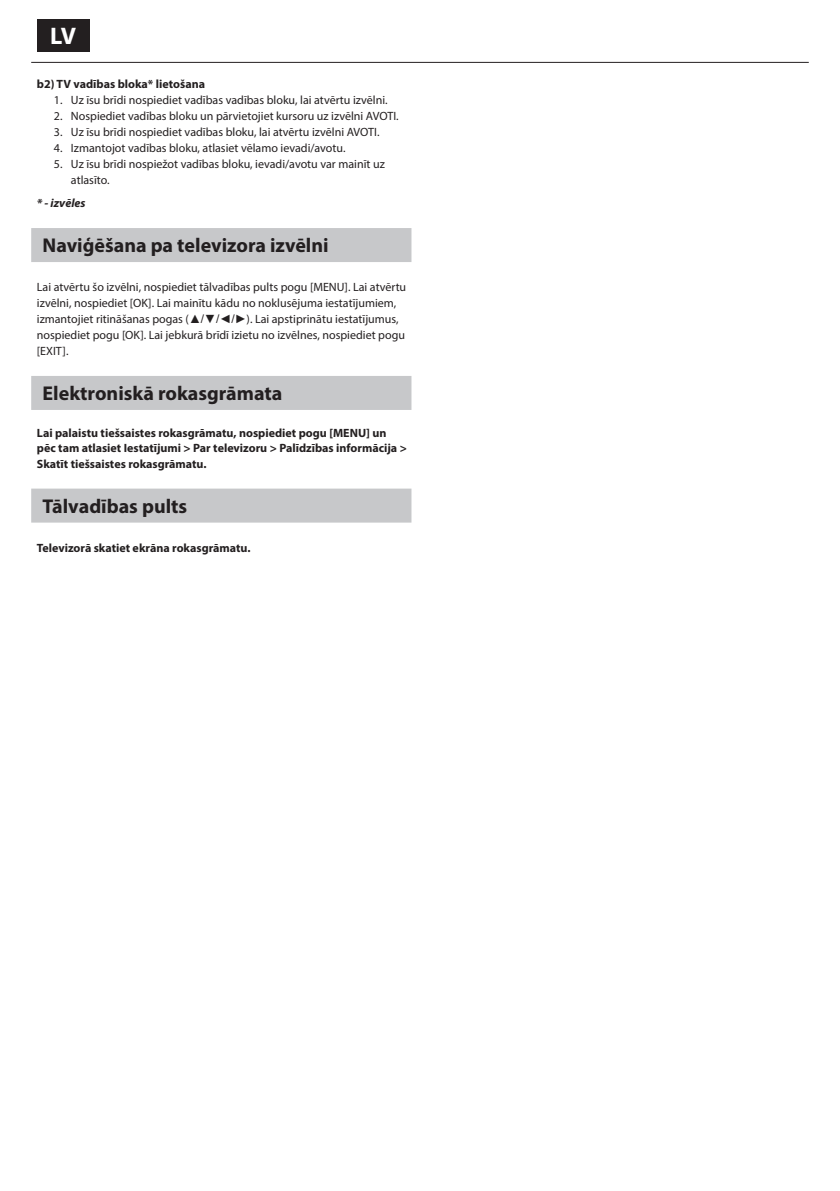
<style>
.page{position:relative;width:840px;height:1191px;background:#fff}
.page>*{position:absolute;margin:0;border:0;box-sizing:border-box;transform-origin:0 0}
.t1{font:700 24px "Myriad Pro";color:#fff}
.t2{font:700 20px "Myriad Pro";color:#231f20}
.t3{font:12px/16px "Myriad Pro";color:#231f20}
.t4{font:700 12px/14.4px "Myriad Pro";color:#231f20}
.t5{font:italic 700 12px "Myriad Pro";color:#231f20}
.s1{font-family:"Arial"}
</style>
<div class="page">
<div style="left:37px;top:19px;width:52px;height:32px;background:#231f20"></div>
<div style="left:31px;top:228px;width:380px;height:34px;background:#c7c8ca"></div>
<div style="left:31px;top:376px;width:380px;height:34px;background:#c7c8ca"></div>
<div style="left:31px;top:488px;width:380px;height:34px;background:#c7c8ca"></div>
<hr style="left:31px;top:62px;width:777px;height:1px;background:#231f20">
<h1 class="t1" style="left:50px;top:23px;width:27px">LV</h1>
<p class="t4" style="left:37px;top:77px;width:170px">b2) TV vadības bloka* lietošana</p>
<p class="t3" style="left:54px;top:92px;width:335px">1. Uz īsu brīdi nospiediet vadības vadības bloku, lai atvērtu izvēlni.</p>
<p class="t3" style="left:54px;top:108px;width:346px">2. Nospiediet vadības bloku un pārvietojiet kursoru uz izvēlni AVOTI.</p>
<p class="t3" style="left:54px;top:124px;width:327px">3. Uz īsu brīdi nospiediet vadības bloku, lai atvērtu izvēlni AVOTI.</p>
<p class="t3" style="left:54px;top:140px;width:293px">4. Izmantojot vadības bloku, atlasiet vēlamo ievadi/avotu.</p>
<p class="t3" style="left:71px;top:156px;width:315px;text-indent:-17px">5. Uz īsu brīdi nospiežot vadības bloku, ievadi/avotu var mainīt uz atlasīto.</p>
<p class="t5" style="left:37px;top:197px;width:50px">* - izvēles</p>
<h2 class="t2" style="left:43px;top:234px;width:287px">Naviģēšana pa televizora izvēlni</h2>
<p class="t3" style="left:37px;top:279px;width:370px">Lai atvērtu šo izvēlni, nospiediet tālvadības pults pogu [MENU]. Lai atvērtu izvēlni, nospiediet [OK]. Lai mainītu kādu no noklusējuma iestatījumiem, izmantojiet ritināšanas pogas (<span class="s1">▲/▼/◄/►</span>). Lai apstiprinātu iestatījumus, nospiediet pogu [OK]. Lai jebkurā brīdī izietu no izvēlnes, nospiediet pogu [EXIT].</p>
<h2 class="t2" style="left:43px;top:382px;width:241px">Elektroniskā rokasgrāmata</h2>
<p class="t4" style="left:37px;top:426px;width:371px">Lai palaistu tiešsaistes rokasgrāmatu, nospiediet pogu [MENU] un pēc tam atlasiet Iestatījumi &gt; Par televizoru &gt; Palīdzības informācija &gt;</p>
<p class="t4" style="left:37px;top:457px;width:171px">Skatīt tiešsaistes rokasgrāmatu.</p>
<h2 class="t2" style="left:43px;top:495px;width:146px">Tālvadības pults</h2>
<p class="t4" style="left:37px;top:540px;width:215px">Televizorā skatiet ekrāna rokasgrāmatu.</p>
</div>
